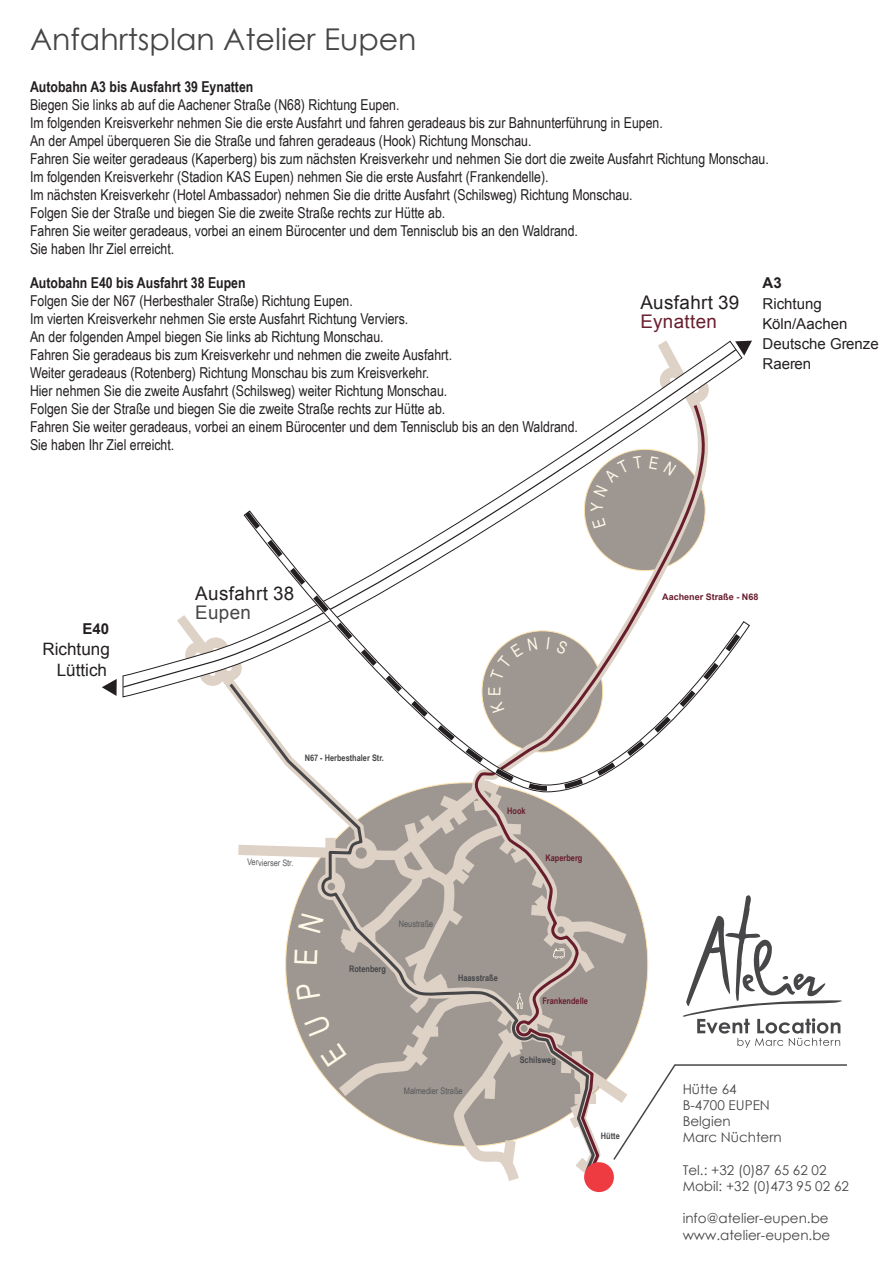
<style>
.page{position:relative;width:893px;height:1263px;background:#fff}
.page>*{position:absolute;margin:0;border:0;box-sizing:border-box;transform-origin:0 0}
.t1{font:30px "Century Gothic";color:#464649}
.t2{font:18.75px "Arial";letter-spacing:.02em;color:#231f20}
.t3{font:18.75px "Arial";letter-spacing:.02em;color:#691e2f}
.t4{font:18.75px "Arial";letter-spacing:.02em;color:#464649}
.t5{font:17.1px/20.4px "Arial";color:#231f20;text-align:right}
.t6{font:15px/18px "Arial Narrow";color:#231f20}
.t7{font:700 15px "Arial Narrow";color:#231f20}
.t8{font:15px/20.1px "Arial";color:#231f20}
.t9{font:700 15px "Arial";color:#231f20}
.t10{font:13.5px/16.2px "Century Gothic";color:#464649}
.t11{font:700 9px "Arial Narrow";color:#464649}
.t12{font:9px "Arial Narrow";color:#57585a}
.t13{font:700 9px "Arial Narrow";color:#691e2f}
.t14{font:700 9px "Arial";color:#691e2f}
</style>
<div class="page">
<svg style="left:235px;top:698px;width:283px;height:478px"></svg>
<svg style="left:122px;top:348px;width:615px;height:341px"></svg>
<svg style="left:472px;top:402px;width:233px;height:772px"></svg>
<svg style="left:242px;top:508px;width:508px;height:285px"></svg>
<svg style="left:553px;top:948px;width:12px;height:11px"></svg>
<svg style="left:516px;top:993px;width:7px;height:16px"></svg>
<svg style="left:735px;top:341px;width:17px;height:15px"></svg>
<svg style="left:102px;top:679px;width:15px;height:17px"></svg>
<div style="left:584px;top:1162px;width:30px;height:30px;background:#ee3a41;border-radius:50%"></div>
<svg style="left:679px;top:895px;width:163px;height:153px"></svg>
<svg style="left:612px;top:1064px;width:235px;height:98px"></svg>
<svg style="left:320px;top:1043px;width:27px;height:24px"></svg>
<svg style="left:304px;top:1014px;width:27px;height:22px"></svg>
<svg style="left:296px;top:982px;width:24px;height:18px"></svg>
<svg style="left:294px;top:950px;width:23px;height:14px"></svg>
<svg style="left:298px;top:914px;width:26px;height:20px"></svg>
<svg style="left:490px;top:702px;width:14px;height:11px"></svg>
<svg style="left:488px;top:687px;width:12px;height:7px"></svg>
<svg style="left:490px;top:638px;width:47px;height:43px;background:#a8a29c"></svg>
<svg style="left:547px;top:638px;width:2px;height:12px"></svg>
<svg style="left:556px;top:640px;width:12px;height:15px"></svg>
<svg style="left:592px;top:518px;width:13px;height:11px"></svg>
<svg style="left:590px;top:503px;width:13px;height:9px"></svg>
<svg style="left:593px;top:456px;width:49px;height:41px;background:#a7a19c"></svg>
<svg style="left:649px;top:456px;width:27px;height:20px"></svg>
<h1 class="t1" style="left:30px;top:18px;width:388px">Anfahrtsplan Atelier Eupen</h1>
<p class="t7" style="left:30px;top:75px;width:225px">Autobahn A3 bis Ausfahrt 39 Eynatten</p>
<p class="t6" style="left:30px;top:95px;width:740px">Biegen Sie links ab auf die Aachener Straße (N68) Richtung Eupen.<br>Im folgenden Kreisverkehr nehmen Sie die erste Ausfahrt und fahren geradeaus bis zur Bahnunterführung in Eupen.<br>An der Ampel überqueren Sie die Straße und fahren geradeaus (Hook) Richtung Monschau.<br>Fahren Sie weiter geradeaus (Kaperberg) bis zum nächsten Kreisverkehr und nehmen Sie dort die zweite Ausfahrt Richtung Monschau.<br>Im folgenden Kreisverkehr (Stadion KAS Eupen) nehmen Sie die erste Ausfahrt (Frankendelle).<br>Im nächsten Kreisverkehr (Hotel Ambassador) nehmen Sie die dritte Ausfahrt (Schilsweg) Richtung Monschau.<br>Folgen Sie der Straße und biegen Sie die zweite Straße rechts zur Hütte ab.<br>Fahren Sie weiter geradeaus, vorbei an einem Bürocenter und dem Tennisclub bis an den Waldrand.<br>Sie haben Ihr Ziel erreicht.</p>
<p class="t7" style="left:30px;top:272px;width:217px">Autobahn E40 bis Ausfahrt 38 Eupen</p>
<p class="t6" style="left:30px;top:291px;width:549px">Folgen Sie der N67 (Herbesthaler Straße) Richtung Eupen.<br>Im vierten Kreisverkehr nehmen Sie erste Ausfahrt Richtung Verviers.<br>An der folgenden Ampel biegen Sie links ab Richtung Monschau.<br>Fahren Sie geradeaus bis zum Kreisverkehr und nehmen die zweite Ausfahrt.<br>Weiter geradeaus (Rotenberg) Richtung Monschau bis zum Kreisverkehr.<br>Hier nehmen Sie die zweite Ausfahrt (Schilsweg) weiter Richtung Monschau.<br>Folgen Sie der Straße und biegen Sie die zweite Straße rechts zur Hütte ab.<br>Fahren Sie weiter geradeaus, vorbei an einem Bürocenter und dem Tennisclub bis an den Waldrand.<br>Sie haben Ihr Ziel erreicht.</p>
<p class="t9" style="left:762px;top:273px;width:21px">A3</p>
<p class="t2" style="left:640px;top:290px;width:100px">Ausfahrt 39</p>
<p class="t3" style="left:640px;top:309px;width:78px">Eynatten</p>
<p class="t8" style="left:762px;top:294px;width:61px">Richtung</p>
<p class="t8" style="left:762px;top:314px;width:118px">Köln/Aachen<br>Deutsche Grenze<br>Raeren</p>
<p class="t9" style="left:83px;top:619px;width:28px">E40</p>
<p class="t5" style="left:42px;top:639px;width:69px">Richtung<br>Lüttich</p>
<p class="t2" style="left:195px;top:582px;width:100px">Ausfahrt 38</p>
<p class="t4" style="left:195px;top:600px;width:57px">Eupen</p>
<p class="t14" style="left:662px;top:591px;width:98px">Aachener Straße - N68</p>
<p class="t11" style="left:305px;top:751px;width:81px">N67 - Herbesthaler Str.</p>
<p class="t12" style="left:247px;top:856px;width:48px;rotate:1deg">Vervierser Str.</p>
<p class="t13" style="left:507px;top:804px;width:20px">Hook</p>
<p class="t13" style="left:545px;top:851px;width:38px">Kaperberg</p>
<p class="t12" style="left:399px;top:917px;width:36px">Neustraße</p>
<p class="t11" style="left:349px;top:962px;width:38px">Rotenberg</p>
<p class="t11" style="left:458px;top:971px;width:41px">Haasstraße</p>
<p class="t12" style="left:404px;top:1084px;width:60px">Malmedier Straße</p>
<p class="t13" style="left:542px;top:994px;width:47px">Frankendelle</p>
<p class="t11" style="left:519px;top:1053px;width:38px">Schilsweg</p>
<p class="t11" style="left:601px;top:1129px;width:20px">Hütte</p>
<p class="t10" style="left:682px;top:1081px;width:100px">Hütte 64<br>B-4700 EUPEN<br>Belgien<br>Marc Nüchtern</p>
<p class="t10" style="left:682px;top:1162px;width:168px">Tel.: +32 (0)87 65 62 02<br>Mobil: +32 (0)473 95 02 62</p>
<p class="t10" style="left:682px;top:1210px;width:149px">info@atelier-eupen.be www.atelier-eupen.be</p>
</div>
